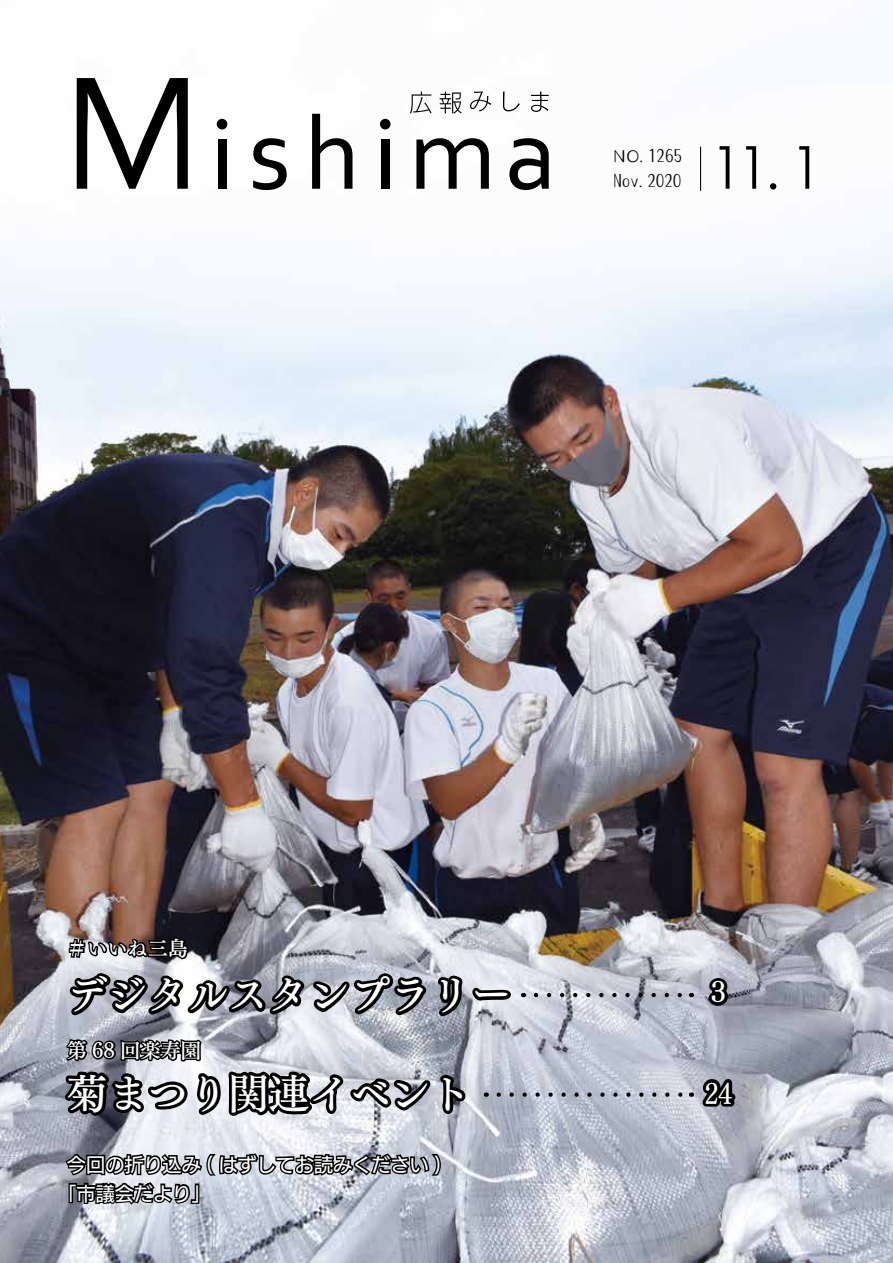
<style>
.page{position:relative;width:893px;height:1263px;background:#fff}
.page>*{position:absolute;margin:0;border:0;box-sizing:border-box;transform-origin:0 0}
.t1{font:53.1px "UD Kakugo Large Pro R";color:#000}
.t2{font:40.35px "UD Mincho Pro DB";color:#fff}
.t3{font:27.6px "UD Mincho Pro DB";color:#fff}
.t4{font:20.25px "UD Mincho Pro DB";color:#fff}
.t5{font:19.2px/28.7px "UD Kakugo Large Pro M";color:#fff}
.t6{font:16.95px/24.5px "Budo Std L";color:#000}
</style>
<div class="page">
<img style="left:0;top:78px;width:893px;height:1185px">
<hr style="left:700px;top:147px;width:1px;height:44px;background:#000">
<svg style="left:705px;top:943px;width:26px;height:105px;background:#9b9ea9"></svg>
<svg style="left:691px;top:1064px;width:47px;height:47px;background:#757881"></svg>
<svg style="left:77px;top:78px;width:111px;height:111px"></svg>
<div style="left:218px;top:140px;width:8px;height:49px;background:#000"></div>
<svg style="left:253px;top:138px;width:34px;height:52px"></svg>
<svg style="left:312px;top:114px;width:40px;height:75px"></svg>
<div style="left:381px;top:140px;width:8px;height:49px;background:#000"></div>
<svg style="left:416px;top:138px;width:73px;height:51px"></svg>
<svg style="left:509px;top:138px;width:40px;height:52px"></svg>
<div style="left:217px;top:119px;width:10px;height:10px;background:#000;border-radius:50%"></div>
<svg style="left:410px;top:92px;width:22px;height:22px"></svg>
<svg style="left:440px;top:92px;width:22px;height:22px"></svg>
<svg style="left:470px;top:92px;width:21px;height:19px"></svg>
<svg style="left:503px;top:92px;width:17px;height:19px"></svg>
<svg style="left:531px;top:92px;width:18px;height:20px"></svg>
<div style="left:380px;top:119px;width:11px;height:10px;background:#000;border-radius:50%"></div>
<svg style="left:58px;top:798px;width:627px;height:409px;background:#919097"></svg>
<p class="t6" style="left:613px;top:142px;width:71px">NO.1265<br>Nov.20２０</p>
<h1 class="t1" style="left:713px;top:124px;width:108px">11.1</h1>
<p class="t4" style="left:67px;top:932px;width:123px">＃いいね三島</p>
<h2 class="t2" style="left:67px;top:963px;width:446px">デジタルスタンプラリー</h2>
<p class="t4" style="left:67px;top:1034px;width:135px">第 68 回楽寿園</p>
<h3 class="t3" style="left:705px;top:970px;width:29px">３</h3>
<h2 class="t2" style="left:67px;top:1062px;width:405px">菊まつり関連イベント</h2>
<h3 class="t3" style="left:705px;top:1071px;width:29px">24</h3>
<p class="t5" style="left:57px;top:1150px;width:386px;text-indent:10px">今回の折り込み ( はずしてお読みください )「市議会だより」</p>
</div>
